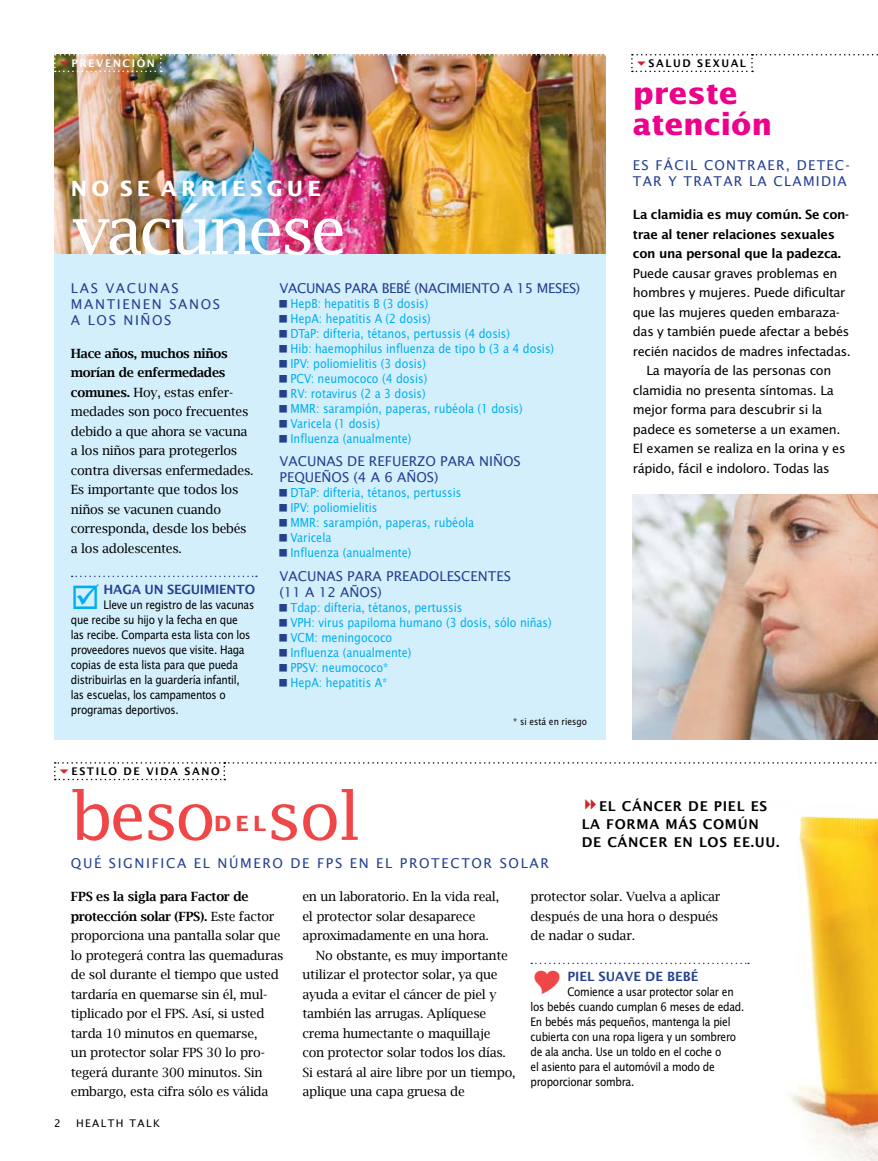
<style>
.page{position:relative;width:878px;height:1161px;background:#fff}
.page>*{position:absolute;margin:0;border:0;box-sizing:border-box;transform-origin:0 0}
.t1{font:66px "Lucida Fax";letter-spacing:-.07em;color:#fff}
.t2{font:66px "Lucida Fax";letter-spacing:-.05em;color:#ef4747}
.t3{font:700 30px/31.5px "Lucida Sans";color:#ec008c}
.t4{font:700 21px "Lucida Sans";letter-spacing:.2em;color:#fff}
.t5{font:700 21px "Lucida Sans";color:#ef4747}
.t6{font:13.5px/15px "Lucida Sans Nar EF";color:#00aeef}
.t7{font:13.5px/16.2px "Lucida Sans";letter-spacing:.12em;color:#25408f}
.t8{font:600 13.5px/18px "Lucida Sans";letter-spacing:.05em;color:#000}
.t9{font:13.5px/16.2px "Lucida Sans";letter-spacing:.09em;color:#25408f}
.t10{font:12.75px/19.5px "Lucida Bright";letter-spacing:-.02em;color:#000}
.t11{font:12.75px/15px "Lucida Sans Nar EF";letter-spacing:-.02em;color:#000}
.t12{font:12.75px "Lucida Sans";letter-spacing:-.025em;color:#000}
.t13{font:600 12.75px/19.5px "Lucida Sans";letter-spacing:-.025em;color:#000}
.t14{font:600 12.75px "Lucida Sans";letter-spacing:-.02em;color:#25408f}
.t15{font:600 12.75px "Lucida Sans";color:#25408f}
.t16{font:600 10.5px "Lucida Sans";letter-spacing:.15em;color:#000}
.t17{font:10.5px "Lucida Sans Nar EF";color:#000}
.t18{font:10.5px "Lucida Sans";color:#000}
.t19{font:600 10.5px "Lucida Sans";letter-spacing:.15em;color:#fff}
.s1{font-weight:600}
</style>
<div class="page">
<div style="left:54px;top:54px;width:551px;height:685px;background:#d4effc"></div>
<svg style="left:72px;top:576px;width:185px;height:1px"></svg>
<img style="left:633px;top:494px;width:245px;height:245px">
<img style="left:54px;top:72px;width:551px;height:182px">
<img style="left:789px;top:816px;width:89px;height:345px">
<svg style="left:531px;top:963px;width:218px;height:1px"></svg>
<img style="left:54px;top:54px;width:552px;height:18px">
<svg style="left:54px;top:762px;width:823px;height:18px"></svg>
<svg style="left:631px;top:54px;width:247px;height:18px"></svg>
<p class="t19" style="left:71px;top:57px;width:26px">preven</p>
<p class="t19" style="left:123px;top:57px;width:32px">ci ón</p>
<h3 class="t4" style="left:71px;top:176px;width:252px">NO SE arriesgue</h3>
<h1 class="t1" style="left:71px;top:192px;width:278px">vacúnese</h1>
<p class="t7" style="left:71px;top:279px;width:151px">LAS VACUNAS<br>MANTIENEN SANOS<br>A LOS NIÑOS</p>
<p class="t10" style="left:71px;top:344px;width:184px"><span class="s1">Hace años, muchos niños morían de enfermedades comunes.</span> Hoy, estas enfer&shy;medades son poco frecuentes debido a que ahora se vacuna a los niños para protegerlos contra diversas enfermedades.<br>Es importante que todos los niños se vacunen cuando corresponda, desde los bebés a los adolescentes.</p>
<p class="t14" style="left:104px;top:581px;width:153px">HAGA UN SEGUIMIENTO</p>
<p class="t11" style="left:71px;top:597px;width:185px;text-indent:33px">Lleve un registro de las vacunas que recibe su hijo y la fecha en que las recibe. Comparta esta lista con los proveedores nuevos que visite. Haga copias de esta lista para que pueda distribuirlas en la guardería infantil, las escuelas, los campamentos o programas deportivos.</p>
<p class="t16" style="left:71px;top:765px;width:32px">ESTilo</p>
<p class="t16" style="left:124px;top:765px;width:71px">DE vida sano</p>
<p class="t7" style="left:279px;top:279px;width:19px">Vacunas</p>
<p class="t7" style="left:344px;top:279px;width:10px">para</p>
<p class="t7" style="left:382px;top:279px;width:46px">bebé (nacimiento</p>
<p class="t7" style="left:503px;top:279px;width:42px">a 15 meses</p>
<p class="t7" style="left:576px;top:279px;width:6px">)</p>
<p class="t6" style="left:290px;top:296px;width:265px">HepB: hepatitis B (3 dosis)<br>HepA: hepatitis A (2 dosis)<br>DTaP: difteria, tétanos, pertussis (4 dosis)<br>Hib: haemophilus influenza de tipo b (3 a 4 dosis)<br>IPV: poliomielitis (3 dosis)<br>PCV: neumococo (4 dosis)<br>RV: rotavirus (2 a 3 dosis)<br>MMR: sarampión, paperas, rubéola (1 dosis)<br>Varicela (1 dosis)<br>Influenza (anualmente)</p>
<p class="t7" style="left:279px;top:453px;width:19px">Vacunas</p>
<p class="t7" style="left:347px;top:453px;width:31px">de refuer</p>
<p class="t7" style="left:417px;top:453px;width:33px">zo para</p>
<p class="t7" style="left:479px;top:453px;width:34px">niños</p>
<p class="t7" style="left:279px;top:469px;width:10px">peque</p>
<p class="t7" style="left:321px;top:469px;width:119px">ños (4 a 6 años)</p>
<p class="t6" style="left:290px;top:485px;width:185px">DTaP: difteria, tétanos, pertussis<br>IPV: poliomielitis<br>MMR: sarampión, paperas, rubéola<br>Varicela<br>Influenza (anualmente)</p>
<p class="t7" style="left:279px;top:567px;width:19px">Vacunas</p>
<p class="t7" style="left:347px;top:567px;width:10px">para</p>
<p class="t7" style="left:386px;top:567px;width:10px">preadolescentes</p>
<p class="t7" style="left:279px;top:584px;width:104px">(11 a 12 años)</p>
<p class="t6" style="left:290px;top:600px;width:263px">Tdap: difteria, tétanos, pertussis<br>VPH: virus papiloma humano (3 dosis, sólo niñas)<br>VCM: meningococo<br>Influenza (anualmente)<br>PPSV: neumococo*<br>HepA: hepatitis A*</p>
<p class="t17" style="left:513px;top:716px;width:75px">* si está en riesgo</p>
<p class="t16" style="left:648px;top:57px;width:9px">salu</p>
<p class="t16" style="left:682px;top:57px;width:48px">d sexual</p>
<h2 class="t3" style="left:633px;top:77px;width:141px">preste atención</h2>
<p class="t9" style="left:633px;top:157px;width:218px">ES FÁCIL CONTRAER, DETEC-<br>TAR Y TRATAR LA CLAMIDIA</p>
<p class="t13" style="left:633px;top:205px;width:218px">La clamidia es muy común. Se con&shy;trae al tener relaciones sexuales con una personal que la padezca.</p>
<p class="t12" style="left:633px;top:265px;width:206px">Puede causar graves problemas en</p>
<p class="t12" style="left:633px;top:285px;width:214px">hombres y mujeres. Puede dificultar</p>
<p class="t12" style="left:633px;top:304px;width:208px">que las mujeres queden embaraza-</p>
<p class="t12" style="left:633px;top:324px;width:218px">das y también puede afectar a bebés</p>
<p class="t12" style="left:633px;top:343px;width:219px">recién nacidos de madres infectadas.</p>
<p class="t12" style="left:646px;top:363px;width:186px">La mayoría de las personas con</p>
<p class="t12" style="left:633px;top:382px;width:202px">clamidia no presenta síntomas. La</p>
<p class="t12" style="left:633px;top:402px;width:191px">mejor forma para descubrir si la</p>
<p class="t12" style="left:633px;top:421px;width:209px">padece es someterse a un examen.</p>
<p class="t12" style="left:633px;top:441px;width:214px">El examen se realiza en la orina y es</p>
<p class="t12" style="left:633px;top:460px;width:198px">rápido, fácil e indoloro. Todas las</p>
<h1 class="t2" style="left:266px;top:778px;width:96px">sol</h1>
<p class="t7" style="left:71px;top:855px;width:479px">QUÉ SIGNIFICA EL NÚMERO DE FPS EN EL PROTECTOR SOLAR</p>
<h1 class="t2" style="left:71px;top:778px;width:147px">beso</h1>
<h3 class="t5" style="left:214px;top:811px;width:54px">del</h3>
<p class="t8" style="left:599px;top:796px;width:132px">El cáncer de piel</p>
<p class="t8" style="left:750px;top:796px;width:9px">es</p>
<p class="t8" style="left:581px;top:814px;width:67px">la fo rma</p>
<p class="t8" style="left:581px;top:814px;width:176px;text-indent:84px">más com ún de cáncer en</p>
<p class="t8" style="left:699px;top:832px;width:10px">los</p>
<p class="t8" style="left:733px;top:832px;width:48px">EE.UU.</p>
<p class="t10" style="left:71px;top:887px;width:214px"><span class="s1">FPS es la sigla para Factor de protección solar (FPS).</span> Este factor proporciona una pantalla solar que lo protegerá contra las quemaduras de sol durante el tiempo que usted tardaría en quemarse sin él, mul&shy;tiplicado por el FPS. Así, si usted tarda 10 minutos en quemarse,<br>un protector solar FPS 30 lo pro&shy;tegerá durante 300 minutos. Sin embargo, esta cifra sólo es válida</p>
<p class="t10" style="left:302px;top:887px;width:198px">en un laboratorio. En la vida real,</p>
<p class="t10" style="left:302px;top:906px;width:174px">el protector solar desaparece</p>
<p class="t10" style="left:302px;top:926px;width:188px">aproximadamente en una hora.</p>
<p class="t10" style="left:316px;top:945px;width:193px">No obstante, es muy importante</p>
<p class="t10" style="left:302px;top:965px;width:197px">utilizar el protector solar, ya que</p>
<p class="t10" style="left:302px;top:984px;width:195px">ayuda a evitar el cáncer de piel y</p>
<p class="t10" style="left:302px;top:1004px;width:185px">también las arrugas. Aplíquese</p>
<p class="t10" style="left:302px;top:1023px;width:190px">crema humectante o maquillaje</p>
<p class="t10" style="left:302px;top:1043px;width:205px">con protector solar todos los días.</p>
<p class="t10" style="left:302px;top:1062px;width:214px">Si estará al aire libre por un tiempo,</p>
<p class="t10" style="left:302px;top:1082px;width:164px">aplique una capa gruesa de</p>
<p class="t18" style="left:54px;top:1117px;width:8px">2</p>
<p class="t18" style="left:76px;top:1117px;width:18px">healt</p>
<p class="t18" style="left:116px;top:1117px;width:23px">h tal</p>
<p class="t18" style="left:153px;top:1117px;width:8px">k</p>
<p class="t10" style="left:530px;top:887px;width:191px">protector solar. Vuelva a aplicar después de una hora o después de nadar o sudar.</p>
<p class="t15" style="left:567px;top:968px;width:133px">PIEL SUAVE DE BEBÉ</p>
<p class="t11" style="left:530px;top:984px;width:215px;text-indent:37px">Comience a usar protector solar en los bebés cuando cumplan 6 meses de edad.<br>En bebés más pequeños, mantenga la piel cubierta con una ropa ligera y un sombrero de ala ancha. Use un toldo en el coche o<br>el asiento para el automóvil a modo de proporcionar sombra.</p>
</div>
